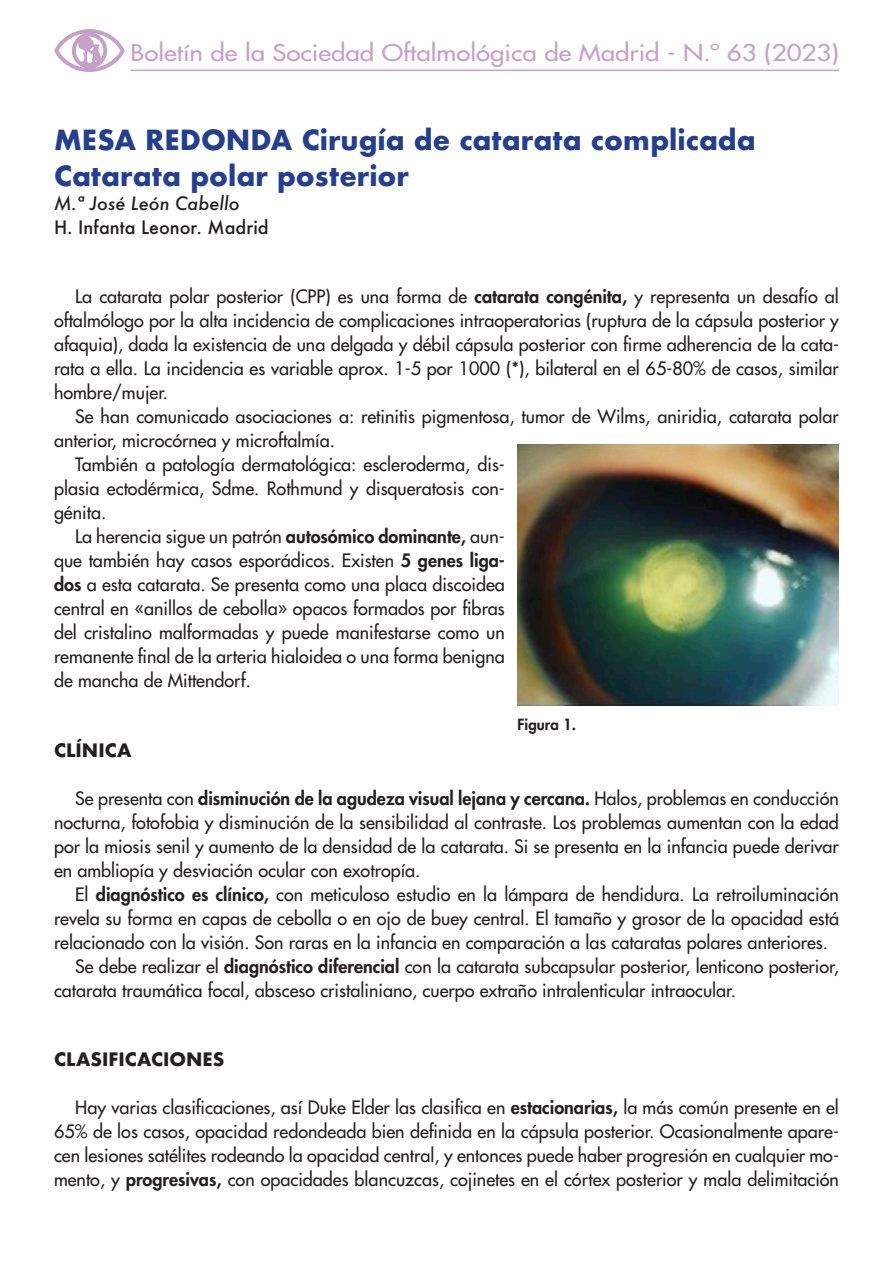
<style>
.page{position:relative;width:893px;height:1263px;background:#fff}
.page>*{position:absolute;margin:0;border:0;box-sizing:border-box;transform-origin:0 0}
._01-TITULO{font:700 27px "Futura";color:#253f8e}
.t1{font:500 22.5px "Futura Std";color:#c7a0c9;scale:1.15 1}
._05-TEXTO{font:500 18px/24px "Futura Std";color:#231f20;text-align:justify}
._02-AUTOR{font:500 18px "Futura";color:#231f20}
._06-ladillo{font:700 18px "Futura";color:#231f20}
._02-AUTOR-2{font:italic 500 18px "Futura";color:#231f20}
._07-pie_de_foto{font:800 15px "Futura Std";color:#231f20}
.s1{font-weight:800}
</style>
<div class="page">
<img style="left:54px;top:29px;width:71px;height:42px">
<hr style="left:131px;top:70px;width:708px;height:1px;background:#c7a0c9">
<img style="left:518px;top:444px;width:321px;height:261px">
<p class="t1" style="left:131px;top:39px;width:618px">Boletín de la Sociedad Oftalmológica de Madrid - N.º 63 (2023)</p>
<p class="_01-TITULO" style="left:54px;top:120px;width:703px">MESA REDONDA Cirugía de catarata complicada</p>
<p class="_01-TITULO" style="left:54px;top:156px;width:357px">Catarata polar posterior</p>
<p class="_02-AUTOR-2" style="left:54px;top:191px;width:187px">M.ª José León Cabello</p>
<p class="_02-AUTOR" style="left:54px;top:215px;width:216px">H. Infanta Leonor. Madrid</p>
<p class="_05-TEXTO" style="left:54px;top:284px;width:786px;text-indent:21px">La catarata polar posterior (CPP) es una forma de <span class="s1">catarata congénita,</span> y representa un desafío al oftalmólogo por la alta incidencia de complicaciones intraoperatorias (ruptura de la cápsula posterior y afaquia), dada la existencia de una delgada y débil cápsula posterior con firme adherencia de la cata&shy;rata a ella. La incidencia es variable aprox. 1-5 por 1000 (*), bilateral en el 65-80% de casos, similar hombre/mujer.</p>
<p class="_05-TEXTO" style="left:54px;top:404px;width:786px;text-indent:21px">Se han comunicado asociaciones a: retinitis pigmentosa, tumor de Wilms, aniridia, catarata polar anterior, microcórnea y microftalmía.</p>
<p class="_05-TEXTO" style="left:54px;top:452px;width:452px;text-indent:21px">También a patología dermatológica: escleroderma, dis&shy;plasia ectodérmica, Sdme. Rothmund y disqueratosis con&shy;génita.</p>
<p class="_05-TEXTO" style="left:54px;top:524px;width:452px;text-indent:21px">La herencia sigue un patrón <span class="s1">autosómico dominante,</span> aun&shy;que también hay casos esporádicos. Existen <span class="s1">5 genes liga&shy;dos</span> a esta catarata. Se presenta como una placa discoidea central en «anillos de cebolla» opacos formados por fibras del cristalino malformadas y puede manifestarse como un remanente final de la arteria hialoidea o una forma benigna de mancha de Mittendorf.</p>
<p class="_07-pie_de_foto" style="left:518px;top:715px;width:60px">Figura 1.</p>
<p class="_06-ladillo" style="left:54px;top:737px;width:79px">CLÍNICA</p>
<p class="_05-TEXTO" style="left:54px;top:786px;width:786px;text-indent:21px">Se presenta con <span class="s1">disminución de la agudeza visual lejana y cercana.</span> Halos, problemas en conducción nocturna, fotofobia y disminución de la sensibilidad al contraste. Los problemas aumentan con la edad por la miosis senil y aumento de la densidad de la catarata. Si se presenta en la infancia puede derivar en ambliopía y desviación ocular con exotropía.</p>
<p class="_05-TEXTO" style="left:54px;top:882px;width:786px;text-indent:21px">El <span class="s1">diagnóstico es clínico,</span> con meticuloso estudio en la lámpara de hendidura. La retroiluminación revela su forma en capas de cebolla o en ojo de buey central. El tamaño y grosor de la opacidad está relacionado con la visión. Son raras en la infancia en comparación a las cataratas polares anteriores.</p>
<p class="_05-TEXTO" style="left:54px;top:954px;width:786px;text-indent:21px">Se debe realizar el <span class="s1">diagnóstico diferencial</span> con la catarata subcapsular posterior, lenticono posterior, catarata traumática focal, absceso cristaliniano, cuerpo extraño intralenticular intraocular.</p>
<p class="_06-ladillo" style="left:54px;top:1046px;width:172px">CLASIFICACIONES</p>
<p class="_05-TEXTO" style="left:54px;top:1096px;width:786px;text-indent:21px">Hay varias clasificaciones, así Duke Elder las clasifica en <span class="s1">estacionarias,</span> la más común presente en el 65% de los casos, opacidad redondeada bien definida en la cápsula posterior. Ocasionalmente apare&shy;cen lesiones satélites rodeando la opacidad central, y entonces puede haber progresión en cualquier mo&shy;mento, y <span class="s1">progresivas,</span> con opacidades blancuzcas, cojinetes en el córtex posterior y mala delimitación</p>
</div>
